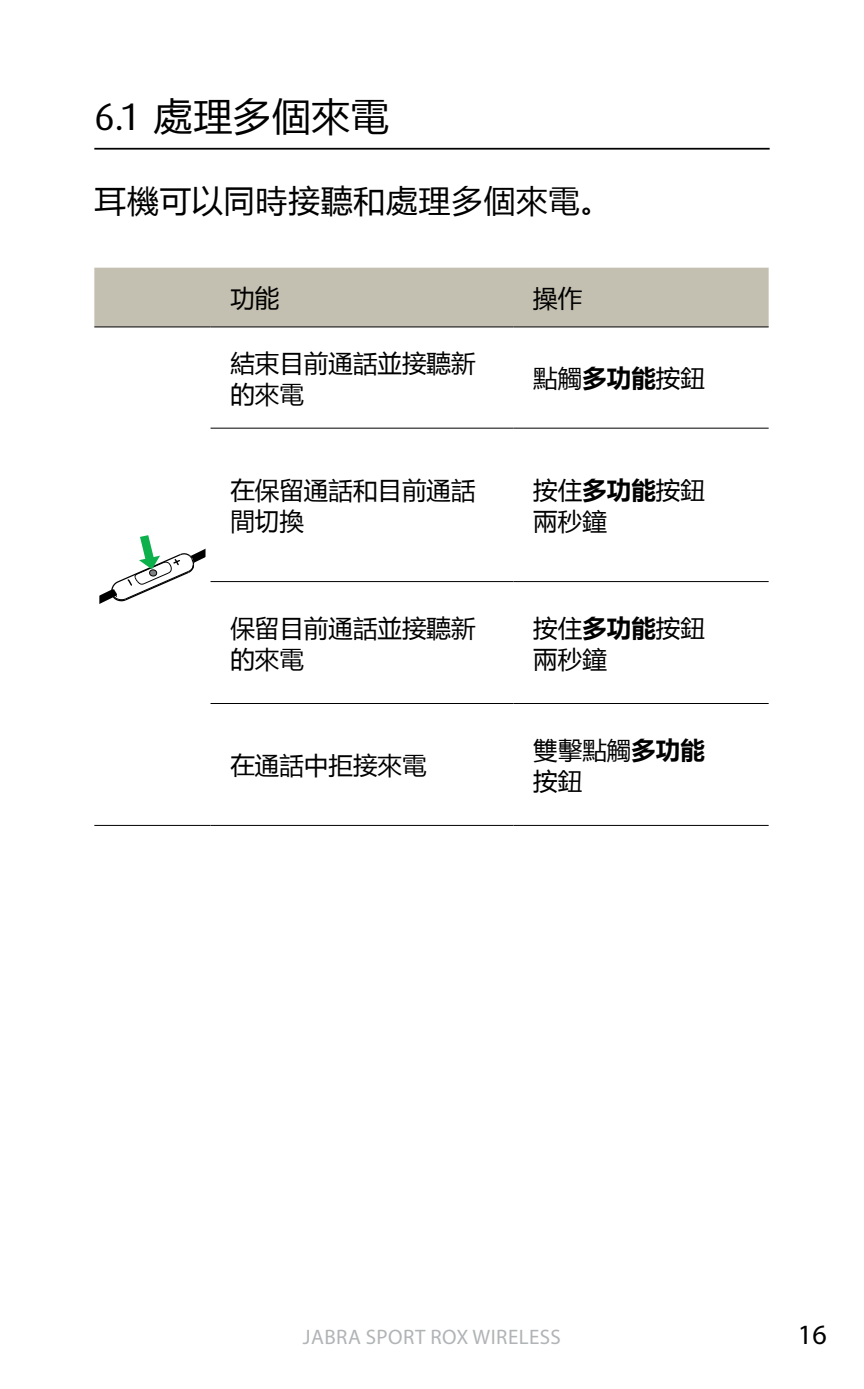
<style>
.page{position:relative;width:864px;height:1389px;background:#fff}
.page>*{position:absolute;margin:0;border:0;box-sizing:border-box;transform-origin:0 0}
.t1{font:38.5px "Microsoft Ya Hei";letter-spacing:.015em;color:#000}
.t2{font:31.5px "Microsoft Ya Hei";letter-spacing:.03em;color:#000}
.t3{font:28px "Myriad Pro";color:#000}
.t4{font:24.5px/31.5px "Microsoft Ya Hei";color:#000}
.t5{font:21px "Myriad Pro";letter-spacing:.02em;color:#b1b4b6}
.s1{font-family:"Dax Pro"}
.s2{font-weight:700}
</style>
<div class="page">
<hr style="left:94px;top:148px;width:675px;height:2px;background:#000">
<div style="left:94px;top:268px;width:674px;height:58px;background:#c4c0b1"></div>
<hr style="left:94px;top:825px;width:116px;height:1px;background:#000">
<hr style="left:210px;top:428px;width:303px;height:1px;background:#000">
<hr style="left:513px;top:428px;width:255px;height:1px;background:#000">
<hr style="left:210px;top:581px;width:303px;height:1px;background:#000">
<hr style="left:513px;top:581px;width:255px;height:1px;background:#000">
<hr style="left:210px;top:703px;width:303px;height:1px;background:#000">
<hr style="left:513px;top:703px;width:255px;height:1px;background:#000">
<hr style="left:210px;top:825px;width:303px;height:1px;background:#000">
<hr style="left:94px;top:326px;width:116px;height:2px;background:#000">
<hr style="left:210px;top:326px;width:303px;height:2px;background:#000">
<hr style="left:513px;top:326px;width:255px;height:2px;background:#000">
<hr style="left:513px;top:825px;width:255px;height:1px;background:#000">
<svg style="left:99px;top:535px;width:106px;height:69px"></svg>
<h1 class="t1" style="left:94px;top:90px;width:296px"><span class="s1">6.1</span> 處理多個來電</h1>
<p class="t2" style="left:94px;top:179px;width:519px">耳機可以同時接聽和處理多個來電。</p>
<p class="t4" style="left:230px;top:282px;width:50px">功能</p>
<p class="t4" style="left:533px;top:282px;width:50px">操作</p>
<p class="t4" style="left:230px;top:346px;width:246px">結束目前通話並接聽新的來電</p>
<p class="t4" style="left:533px;top:362px;width:173px">點觸<span class="s2">多功能</span>按鈕</p>
<p class="t4" style="left:230px;top:474px;width:246px">在保留通話和目前通話間切換</p>
<p class="t4" style="left:533px;top:474px;width:173px">按住<span class="s2">多功能</span>按鈕兩秒鐘</p>
<p class="t4" style="left:230px;top:611px;width:246px">保留目前通話並接聽新的來電</p>
<p class="t4" style="left:533px;top:611px;width:173px">按住<span class="s2">多功能</span>按鈕兩秒鐘</p>
<p class="t4" style="left:230px;top:749px;width:197px">在通話中拒接來電</p>
<p class="t4" style="left:533px;top:733px;width:173px">雙擊點觸<span class="s2">多功能</span>按鈕</p>
<p class="t5" style="left:303px;top:1324px;width:259px">JABRA SPORT ROX WIRELESS</p>
<p class="t3" style="left:797px;top:1317px;width:30px">16</p>
</div>
